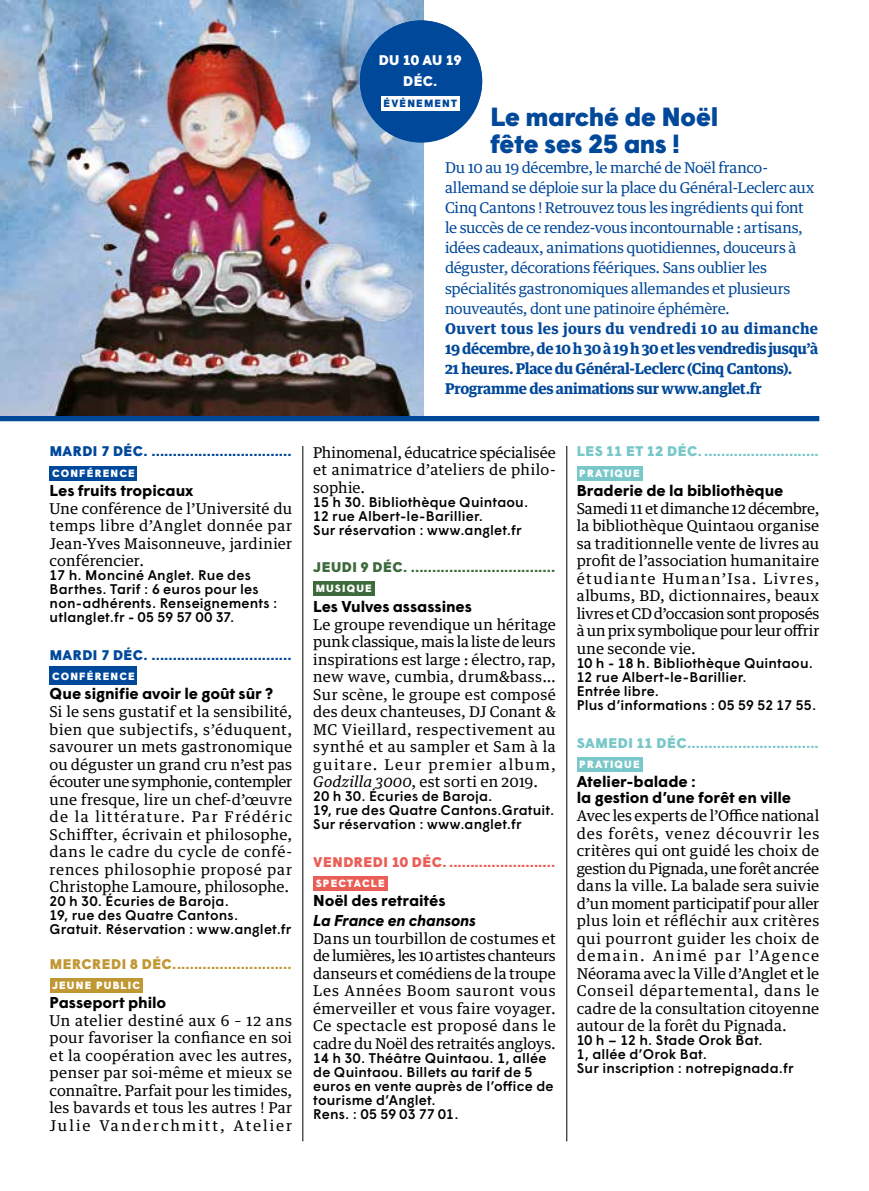
<style>
.page{position:relative;width:869px;height:1191px;background:#fff}
.page>*{position:absolute;margin:0;border:0;box-sizing:border-box;transform-origin:0 0}
.t1{font:900 26.25px/26.2px "Wigrum";letter-spacing:-.02em;color:#00489a}
.t2{font:700 15.75px/16.3px "Wigrum";letter-spacing:-.005em;color:#000}
.t3{font:italic 700 15.75px "Wigrum";letter-spacing:-.01em;color:#000}
.t4{font:14.88px/17.5px "Guardian Text Egyp";letter-spacing:.01em;color:#000;text-align:justify}
.t5{font:14.88px/20.1px "Guardian Text Egyp";letter-spacing:-.025em;color:#00489a}
.t6{font:700 14.88px/20.1px "Guardian Text Egyp";letter-spacing:-.015em;color:#00489a}
.t7{font:500 14px/14px "Wigrum";letter-spacing:.015em;color:#000}
.t8{font:900 14px "Wigrum";letter-spacing:.035em;color:#00489a}
.t9{font:900 14px "Wigrum";letter-spacing:.03em;color:#78c7c9}
.t10{font:900 14px "Wigrum";letter-spacing:.035em;color:#3c6a3a}
.t11{font:900 14px "Wigrum";letter-spacing:.035em;color:#c09833}
.t12{font:900 14px "Wigrum";letter-spacing:.035em;color:#eb5e57}
.t13{font:900 14px/21px "Wigrum";letter-spacing:.01em;color:#fff;text-align:center}
.t14{font:900 10.5px "Wigrum";letter-spacing:.11em;color:#fff}
.t15{font:900 10.5px "Wigrum";letter-spacing:.11em;color:#00489a}
.s1{font-style:italic}
</style>
<div class="page">
<hr style="left:302px;top:446px;width:1px;height:695px;background:#000">
<hr style="left:566px;top:446px;width:1px;height:695px;background:#000">
<div style="left:50px;top:466px;width:87px;height:14px;background:#00489a"></div>
<div style="left:50px;top:665px;width:87px;height:19px;background:#00489a"></div>
<div style="left:50px;top:978px;width:92px;height:14px;background:#c09833"></div>
<div style="left:313px;top:582px;width:61px;height:14px;background:#3c6a3a"></div>
<div style="left:313px;top:876px;width:74px;height:14px;background:#eb5e57"></div>
<div style="left:576px;top:466px;width:66px;height:14px;background:#78c7c9"></div>
<div style="left:576px;top:757px;width:66px;height:14px;background:#78c7c9"></div>
<img style="left:0;top:0;width:424px;height:416px">
<div style="left:360px;top:20px;width:122px;height:121px;background:#00489a;border-radius:50%"></div>
<div style="left:381px;top:96px;width:78px;height:15px;background:#fff"></div>
<div style="left:0;top:416px;width:819px;height:5px;background:#00489a"></div>
<p class="t8" style="left:50px;top:441px;width:243px">MARDI 7 DÉC. .................................</p>
<p class="t14" style="left:52px;top:465px;width:84px">CONFÉRENCE</p>
<p class="t2" style="left:50px;top:481px;width:145px">Les fruits tropicaux</p>
<p class="t4" style="left:50px;top:498px;width:244px">Une conférence de l’Université du temps libre d’Anglet donnée par Jean-Yves Maisonneuve, jardinier conférencier.</p>
<p class="t7" style="left:50px;top:567px;width:229px">17 h. Monciné Anglet. Rue des<br>Barthes. Tarif : 6 euros pour les non-adhérents. Renseignements : utlanglet.fr - 05 59 57 00 37.</p>
<p class="t8" style="left:50px;top:644px;width:243px">MARDI 7 DÉC. .................................</p>
<p class="t14" style="left:52px;top:668px;width:84px">CONFÉRENCE</p>
<p class="t2" style="left:50px;top:684px;width:225px">Que signifie avoir le goût sûr ?</p>
<p class="t4" style="left:50px;top:701px;width:244px">Si le sens gustatif et la sensibilité, bien que subjectifs, s’éduquent, savourer un mets gastronomique ou déguster un grand cru n’est pas écouter une symphonie, contempler une fresque, lire un chef-d’œuvre de la littérature. Par Frédéric Schiffter, écrivain et philosophe, dans le cadre du cycle de confé&shy;rences philosophie proposé par Christophe Lamoure, philosophe.</p>
<p class="t7" style="left:50px;top:893px;width:243px">20 h 30. Écuries de Baroja.<br>19, rue des Quatre Cantons.<br>Gratuit. Réservation : www.anglet.fr</p>
<p class="t11" style="left:50px;top:953px;width:243px">MERCREDI 8 DÉC............................</p>
<p class="t14" style="left:52px;top:977px;width:89px">JEUNE PUBLIC</p>
<p class="t2" style="left:50px;top:993px;width:118px">Passeport philo</p>
<p class="t4" style="left:50px;top:1010px;width:244px">Un atelier destiné aux 6 – 12 ans pour favoriser la confiance en soi et la coopération avec les autres, penser par soi-même et mieux se connaître. Parfait pour les timides, les bavards et tous les autres ! Par Julie Vanderchmitt, Atelier</p>
<p class="t13" style="left:378px;top:48px;width:85px">DU 10 AU 19<br>DÉC.</p>
<p class="t15" style="left:383px;top:95px;width:75px">ÉVÉNEMENT</p>
<h1 class="t1" style="left:490px;top:102px;width:230px">Le marché de Noël fête ses 25 ans !</h1>
<p class="t5" style="left:445px;top:156px;width:371px">Du 10 au 19 décembre, le marché de Noël franco&shy;allemand se déploie sur la place du Général-Leclerc aux Cinq Cantons ! Retrouvez tous les ingrédients qui font le succès de ce rendez-vous incontournable : artisans, idées cadeaux, animations quotidiennes, douceurs à déguster, décorations féériques. Sans oublier les spécialités gastronomiques allemandes et plusieurs nouveautés, dont une patinoire éphémère.</p>
<p class="t6" style="left:445px;top:317px;width:374px">Ouvert tous les jours du vendredi 10 au dimanche 19 décembre, de 10 h 30 à 19 h 30 et les vendredis jusqu’à 21 heures. Place du Général-Leclerc (Cinq Cantons).<br>Programme des animations sur www.anglet.fr</p>
<p class="t4" style="left:313px;top:442px;width:244px">Phinomenal, éducatrice spécialisée et animatrice d’ateliers de philo&shy;sophie.</p>
<p class="t7" style="left:313px;top:493px;width:216px">15 h 30. Bibliothèque Quintaou.<br>12 rue Albert-le-Barillier.<br>Sur réservation : www.anglet.fr</p>
<p class="t10" style="left:313px;top:556px;width:243px">JEUDI 9 DÉC. ..................................</p>
<p class="t14" style="left:315px;top:580px;width:58px">MUSIQUE</p>
<p class="t2" style="left:313px;top:597px;width:160px">Les Vulves assassines</p>
<p class="t4" style="left:313px;top:614px;width:244px">Le groupe revendique un héritage punk classique, mais la liste de leurs inspirations est large : électro, rap, new wave, cumbia, drum&amp;bass… Sur scène, le groupe est composé des deux chanteuses, DJ Conant &amp; MC Vieillard, respectivement au synthé et au sampler et Sam à la guitare. Leur premier album, <span class="s1">Godzilla 3000</span>, est sorti en 2019.</p>
<p class="t7" style="left:313px;top:788px;width:242px">20 h 30. Écuries de Baroja.<br>19, rue des Quatre Cantons.Gratuit.<br>Sur réservation : www.anglet.fr</p>
<p class="t12" style="left:313px;top:851px;width:243px">VENDREDI 10 DÉC. .........................</p>
<p class="t14" style="left:315px;top:875px;width:70px">SPECTACLE</p>
<p class="t2" style="left:313px;top:891px;width:134px">Noël des retraités</p>
<p class="t3" style="left:313px;top:908px;width:164px">La France en chansons</p>
<p class="t4" style="left:313px;top:928px;width:244px">Dans un tourbillon de costumes et de lumières, les 10 artistes chanteurs danseurs et comédiens de la troupe Les Années Boom sauront vous émerveiller et vous faire voyager.<br>Ce spectacle est proposé dans le cadre du Noël des retraités angloys.</p>
<p class="t7" style="left:313px;top:1050px;width:242px">14 h 30. Théâtre Quintaou. 1, allée de Quintaou. Billets au tarif de 5 euros en vente auprès de l’office de tourisme d’Anglet.<br>Rens. : 05 59 03 77 01.</p>
<p class="t9" style="left:576px;top:441px;width:243px">LES 11 ET 12 DÉC. ...........................</p>
<p class="t14" style="left:579px;top:465px;width:62px">PRATIQUE</p>
<p class="t2" style="left:576px;top:481px;width:208px">Braderie de la bibliothèque</p>
<p class="t4" style="left:576px;top:498px;width:244px">Samedi 11 et dimanche 12 décembre, la bibliothèque Quintaou organise sa traditionnelle vente de livres au profit de l’association humanitaire étudiante Human’Isa. Livres, albums, BD, dictionnaires, beaux livres et CD d’occasion sont proposés à un prix symbolique pour leur offrir une seconde vie.</p>
<p class="t7" style="left:576px;top:655px;width:241px">10 h - 18 h. Bibliothèque Quintaou.<br>12 rue Albert-le-Barillier.<br>Entrée libre.<br>Plus d’informations : 05 59 52 17 55.</p>
<p class="t9" style="left:576px;top:732px;width:243px">SAMEDI 11 DÉC...............................</p>
<p class="t14" style="left:579px;top:756px;width:62px">PRATIQUE</p>
<p class="t2" style="left:576px;top:772px;width:216px">Atelier-balade :<br>la gestion d’une forêt en ville</p>
<p class="t4" style="left:576px;top:805px;width:244px">Avec les experts de l’Office national des forêts, venez découvrir les critères qui ont guidé les choix de gestion du Pignada, une forêt ancrée dans la ville. La balade sera suivie d’un moment participatif pour aller plus loin et réfléchir aux critères qui pourront guider les choix de demain. Animé par l’Agence Néorama avec la Ville d’Anglet et le Conseil départemental, dans le cadre de la consultation citoyenne autour de la forêt du Pignada.</p>
<p class="t7" style="left:576px;top:1032px;width:218px">10 h – 12 h. Stade Orok Bat.<br>1, allée d’Orok Bat.<br>Sur inscription : notrepignada.fr</p>
</div>
